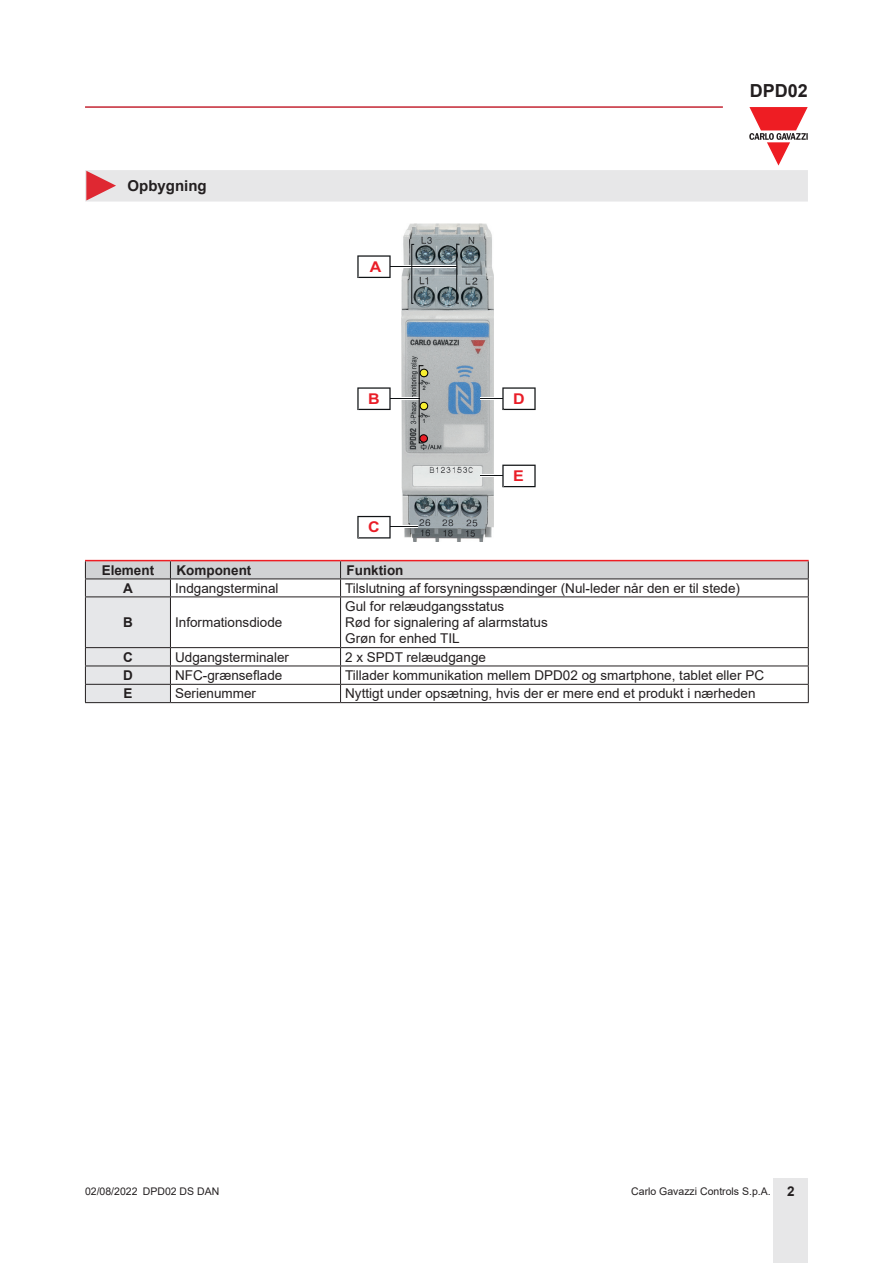
<style>
.page{position:relative;width:893px;height:1263px;background:#fff}
.page>*{position:absolute;margin:0;border:0;box-sizing:border-box;transform-origin:0 0}
.t1{font:700 18px "Arial";color:#231f20}
.Titolo03{font:700 15px "Arial";color:#231f20}
.t2{font:700 14.85px "Arial";color:#e91d27;scale:1.08 1}
.TestoTabellaSx{font:13.5px "Arial";color:#231f20}
.TitoloTabellaSx{font:700 13.5px "Arial";color:#231f20}
.TitoloTabellaFndGCen{font:700 13.5px "Arial";color:#231f20}
.TestoTabellaFndGCen{font:700 13.5px "Arial";color:#231f20}
.t3{font:10.5px "Arial";color:#231f20}
.s1{font-weight:700;font-size:13.5px}
</style>
<div class="page">
<hr style="left:85px;top:106px;width:638px;height:2px;background:#c42633">
<div style="left:774px;top:1178px;width:34px;height:85px;background:#e7e7e8"></div>
<svg style="left:85px;top:107px;width:723px;height:95px"></svg>
<img style="left:401px;top:224px;width:93px;height:318px">
<hr style="left:382px;top:397px;width:37px;height:2px;background:#fff">
<hr style="left:382px;top:398px;width:37px;height:1px;background:#101315">
<div style="left:419px;top:365px;width:5px;height:78px;border:1px solid #000001"></div>
<svg style="left:357px;top:387px;width:34px;height:23px"></svg>
<hr style="left:388px;top:265px;width:68px;height:2px;background:#fff">
<hr style="left:387px;top:266px;width:70px;height:1px;background:#101315">
<svg style="left:357px;top:255px;width:34px;height:23px"></svg>
<svg style="left:411px;top:244px;width:49px;height:60px;background:#7b878c"></svg>
<hr style="left:380px;top:526px;width:38px;height:2px;background:#fff">
<hr style="left:380px;top:526px;width:38px;height:1px;background:#101315">
<svg style="left:357px;top:516px;width:34px;height:22px"></svg>
<div style="left:420px;top:369px;width:8px;height:8px;background:#f7ee31;border-radius:50%"></div>
<div style="left:420px;top:369px;width:8px;height:8px;border:1px solid #000001;border-radius:50%"></div>
<div style="left:420px;top:402px;width:8px;height:8px;background:#f7ee31;border-radius:50%"></div>
<div style="left:420px;top:402px;width:8px;height:8px;border:1px solid #000001;border-radius:50%"></div>
<div style="left:420px;top:435px;width:7px;height:7px;background:#eb1f27;border-radius:50%"></div>
<div style="left:420px;top:435px;width:7px;height:7px;border:1px solid #000001;border-radius:50%"></div>
<hr style="left:480px;top:397px;width:38px;height:2px;background:#fff">
<hr style="left:480px;top:398px;width:38px;height:1px;background:#101315">
<svg style="left:502px;top:387px;width:34px;height:23px"></svg>
<hr style="left:480px;top:474px;width:38px;height:3px;background:#fff">
<hr style="left:480px;top:475px;width:38px;height:1px;background:#101315">
<svg style="left:502px;top:465px;width:34px;height:22px"></svg>
<hr style="left:85px;top:560px;width:85px;height:1px;background:#ee1d23">
<hr style="left:170px;top:560px;width:171px;height:1px;background:#ee1d23">
<hr style="left:341px;top:560px;width:468px;height:1px;background:#ee1d23">
<svg style="left:85px;top:561px;width:724px;height:141px"></svg>
<hr style="left:85px;top:702px;width:85px;height:1px;background:#231f20">
<hr style="left:170px;top:702px;width:171px;height:1px;background:#231f20">
<hr style="left:341px;top:702px;width:468px;height:1px;background:#231f20">
<p class="Titolo03" style="left:128px;top:175px;width:81px">Opbygning</p>
<p class="t2" style="left:370px;top:256px;width:12px">A</p>
<h1 class="t1" style="left:750px;top:78px;width:60px">DPD02</h1>
<p class="t2" style="left:368px;top:388px;width:12px">B</p>
<p class="t2" style="left:368px;top:516px;width:12px">C</p>
<p class="t2" style="left:513px;top:388px;width:12px">D</p>
<p class="t2" style="left:513px;top:465px;width:11px">E</p>
<p class="TitoloTabellaFndGCen" style="left:102px;top:560px;width:54px">Element</p>
<p class="TitoloTabellaSx" style="left:176px;top:560px;width:76px">Komponent</p>
<p class="TitoloTabellaSx" style="left:347px;top:560px;width:58px">Funktion</p>
<p class="TestoTabellaFndGCen" style="left:123px;top:578px;width:11px">A</p>
<p class="TestoTabellaSx" style="left:175px;top:579px;width:105px">Indgangsterminal</p>
<p class="TestoTabellaSx" style="left:345px;top:579px;width:396px">Tilslutning af forsyningsspændinger (Nul-leder når den er til stede)</p>
<p class="TestoTabellaFndGCen" style="left:123px;top:613px;width:11px">B</p>
<p class="TestoTabellaSx" style="left:175px;top:613px;width:109px">Informationsdiode</p>
<p class="TestoTabellaSx" style="left:345px;top:597px;width:161px">Gul for relæudgangsstatus</p>
<p class="TestoTabellaSx" style="left:345px;top:613px;width:204px">Rød for signalering af alarmstatus</p>
<p class="TestoTabellaSx" style="left:345px;top:629px;width:116px">Grøn for enhed TIL</p>
<p class="TestoTabellaFndGCen" style="left:123px;top:647px;width:11px">C</p>
<p class="TestoTabellaSx" style="left:175px;top:648px;width:116px">Udgangsterminaler</p>
<p class="TestoTabellaSx" style="left:345px;top:648px;width:142px">2 x SPDT relæudgange</p>
<p class="TestoTabellaFndGCen" style="left:123px;top:666px;width:11px">D</p>
<p class="TestoTabellaSx" style="left:175px;top:666px;width:109px">NFC-grænseflade</p>
<p class="TestoTabellaSx" style="left:345px;top:666px;width:420px">Tillader kommunikation mellem DPD02 og smartphone, tablet eller PC</p>
<p class="TestoTabellaFndGCen" style="left:123px;top:684px;width:11px">E</p>
<p class="TestoTabellaSx" style="left:175px;top:684px;width:83px">Serienummer</p>
<p class="TestoTabellaSx" style="left:345px;top:684px;width:412px">Nyttigt under opsætning, hvis der er mere end et produkt i nærheden</p>
<p class="t3" style="left:85px;top:1183px;width:136px">02/08/2022 DPD02 DS DAN</p>
<p class="t3" style="left:631px;top:1183px;width:165px">Carlo Gavazzi Controls S.p.A. <span class="s1">2</span></p>
</div>
